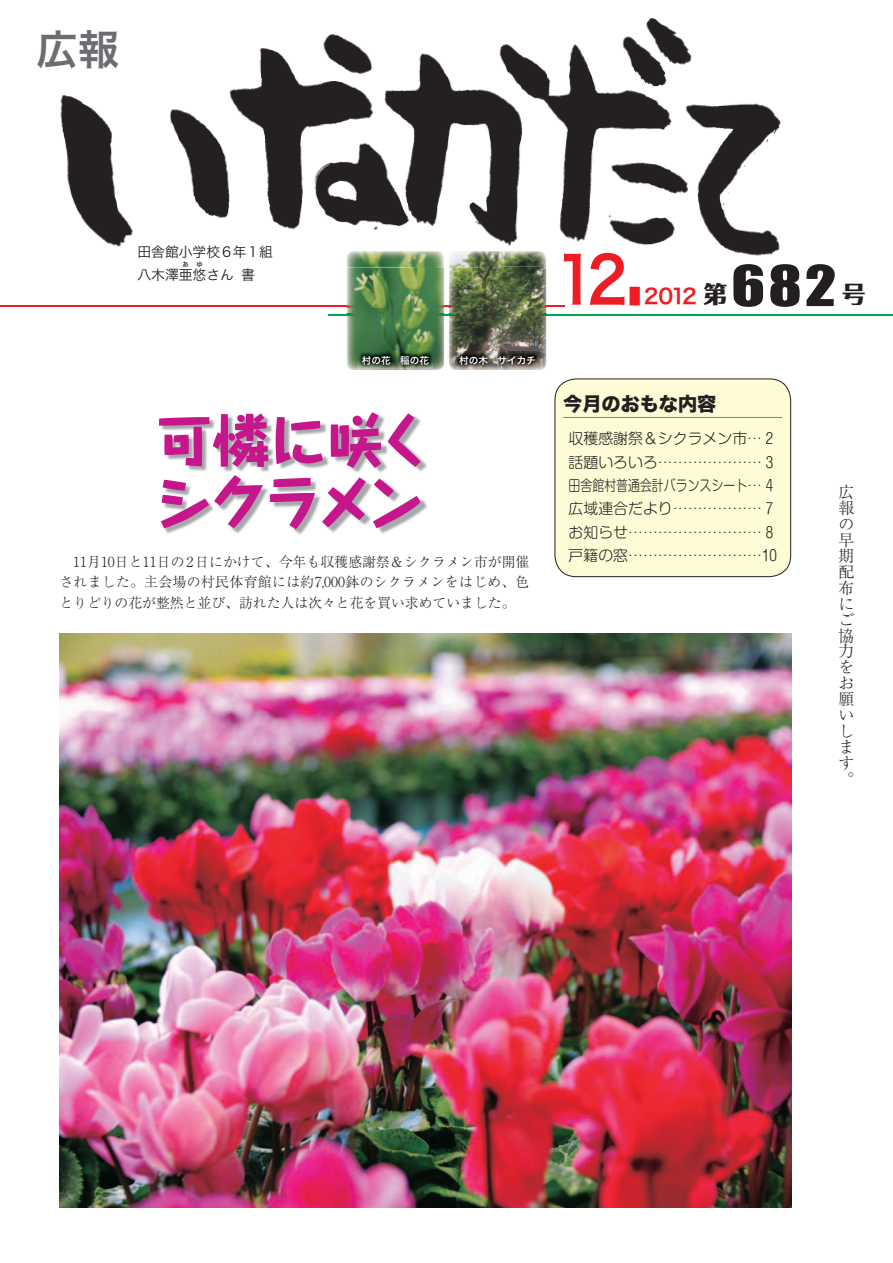
<style>
.page{position:relative;width:893px;height:1263px;background:#fff}
.page>*{position:absolute;margin:0;border:0;box-sizing:border-box;transform-origin:0 0}
.t1{font:63.75px "Hira Kaku Pro W6 90 pv RKSJ H";color:#ee1d23;scale:.9 1}
.t2{font:57.45px/61.7px "Taka Hand Std Heavy 90 pv RKSJ H";letter-spacing:-.055em;color:#c5168c}
.t3{font:52.05px "Impact";color:#231f20;scale:1.2 1}
.t4{font:41.4px "Hira Kaku Pro W6 90 pv RKSJ H";color:#6c6d70}
.t5{font:23.4px "Folk Pro Heavy 90 pv RKSJ H";color:#231f20}
.t6{font:20.85px "Hira Kaku Pro W6 90 pv RKSJ H";color:#ee1d23;scale:.55 1}
.t7{font:19.2px "Hira Kaku Std W8 90 pv RKSJ H";color:#231f20}
.t8{font:15.9px/15.9px "Ryumin Pr 6 Light 90 pv RKSJ V";color:#231f20}
.t9{font:14.85px/23.4px "Shin M Go Pro Light 90 pv RKSJ H";color:#231f20}
.t10{font:13.8px/20.2px "Ryumin Pr 5 Light 90 pv RKSJ H";color:#231f20;text-align:justify}
.t11{font:13.8px/23.4px "Hira Kaku Pro W3 90 pv RKSJ H";color:#231f20}
.t12{font:9.6px "Hira Kaku Pro W6 90 pv RKSJ H";color:#fff}
.t13{font:6.9px "Hira Kaku Pro W3 90 pv RKSJ H";color:#231f20}
.s1{font-family:"Folk Pro Heavy 90 pv RKSJ H";font-size:23.4px;color:#231f20}
</style>
<div class="page">
<hr style="left:0;top:305px;width:564px;height:2px;background:#ee1d23">
<hr style="left:328px;top:314px;width:564px;height:2px;background:#00a54f">
<img style="left:59px;top:634px;width:732px;height:574px">
<img style="left:60px;top:18px;width:721px;height:250px">
<img style="left:161px;top:415px;width:266px;height:120px">
<div style="left:555px;top:379px;width:235px;height:198px;background:#fffbd6;border-radius:21px"></div>
<div style="left:554px;top:379px;width:237px;height:198px;border:1px solid #231f20;border-radius:21px"></div>
<hr style="left:563px;top:417px;width:219px;height:1px;background:#00aeef">
<img style="left:346px;top:251px;width:98px;height:119px">
<img style="left:346px;top:305px;width:98px;height:2px">
<img style="left:346px;top:314px;width:98px;height:2px">
<img style="left:448px;top:268px;width:98px;height:102px">
<img style="left:448px;top:305px;width:98px;height:2px">
<img style="left:448px;top:314px;width:98px;height:2px">
<img style="left:448px;top:251px;width:98px;height:17px">
<img style="left:455px;top:351px;width:84px;height:18px">
<img style="left:358px;top:351px;width:74px;height:18px">
<h3 class="t4" style="left:36px;top:34px;width:84px">広報</h3>
<p class="t11" style="left:137px;top:242px;width:137px">田舎館小学校6年1組八木澤亜悠さん 書</p>
<p class="t13" style="left:182px;top:262px;width:8px">あ</p>
<p class="t13" style="left:196px;top:262px;width:8px">ゆ</p>
<p class="t12" style="left:362px;top:356px;width:68px">村の花　稲の花</p>
<p class="t12" style="left:459px;top:356px;width:78px">村の木　サイカチ</p>
<h2 class="t2" style="left:154px;top:417px;width:282px">可憐に咲くシクラメン</h2>
<p class="t10" style="left:59px;top:554px;width:471px">　11月10日と11日の2日にかけて、今年も収穫感謝祭＆シクラメン市が開催されました。主会場の村民体育館には約7,000鉢のシクラメンをはじめ、色とりどりの花が整然と並び、訪れた人は次々と花を買い求めていました。</p>
<h1 class="t1" style="left:555px;top:256px;width:82px">12</h1>
<h3 class="t3" style="left:731px;top:254px;width:89px">682</h3>
<h3 class="t6" style="left:629px;top:288px;width:180px">■ 2012 <span class="s1">第</span></h3>
<h3 class="t5" style="left:842px;top:286px;width:25px">号</h3>
<h3 class="t7" style="left:563px;top:397px;width:155px">今月のおもな内容</h3>
<p class="t9" style="left:568px;top:429px;width:210px">収穫感謝祭＆シクラメン市… 2話題いろいろ………………… 3田舎館村普通会計バランスシート… 4広域連合だより……………… 7お知らせ……………………… 8戸籍の窓………………………10</p>
<p class="t8" style="left:838px;top:486px;width:17px">広報の早期配布にご協力をお願いします。</p>
</div>
